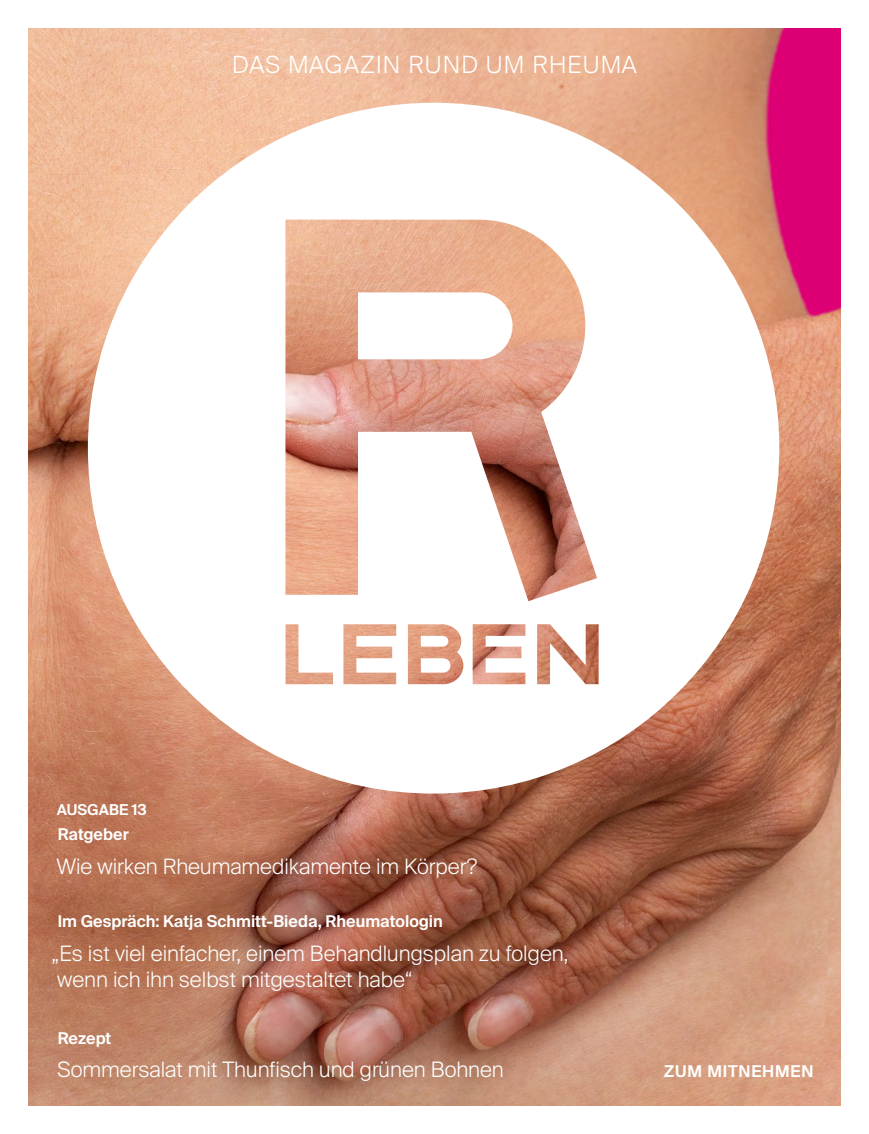
<style>
.page{position:relative;width:869px;height:1134px;background:#fff}
.page>*{position:absolute;margin:0;border:0;box-sizing:border-box;transform-origin:0 0}
.t1{font:300 23.75px "Suisse Intl";letter-spacing:.05em;color:#fff}
.t2{font:300 21.25px/26.2px "Suisse Intl";color:#fff}
.t3{font:600 16.25px "Suisse Intl";color:#fff}
.t4{font:600 16.25px "Suisse Intl";letter-spacing:.05em;color:#fff}
.t5{font:600 15px "Suisse Intl";color:#fff}
</style>
<div class="page">
<img style="left:28px;top:28px;width:812px;height:1078px">
<svg style="left:88px;top:103px;width:691px;height:690px"></svg>
<p class="t1" style="left:232px;top:51px;width:406px">DAS MAGAZIN RUND UM RHEUMA</p>
<p class="t5" style="left:57px;top:801px;width:91px">AUSGABE 13</p>
<p class="t3" style="left:58px;top:825px;width:72px">Ratgeber</p>
<p class="t2" style="left:56px;top:853px;width:422px">Wie wirken Rheumamedikamente im Körper?</p>
<p class="t3" style="left:58px;top:912px;width:386px">Im Gespräch: Katja Schmitt-Bieda, Rheumatologin</p>
<p class="t2" style="left:52px;top:940px;width:518px">„Es ist viel einfacher, einem Behandlungsplan zu folgen, wenn ich ihn selbst mitgestaltet habe“</p>
<p class="t3" style="left:58px;top:1029px;width:55px">Rezept</p>
<p class="t2" style="left:57px;top:1057px;width:447px">Sommersalat mit Thunfisch und grünen Bohnen</p>
<p class="t4" style="left:664px;top:1062px;width:151px">ZUM MITNEHMEN</p>
</div>
